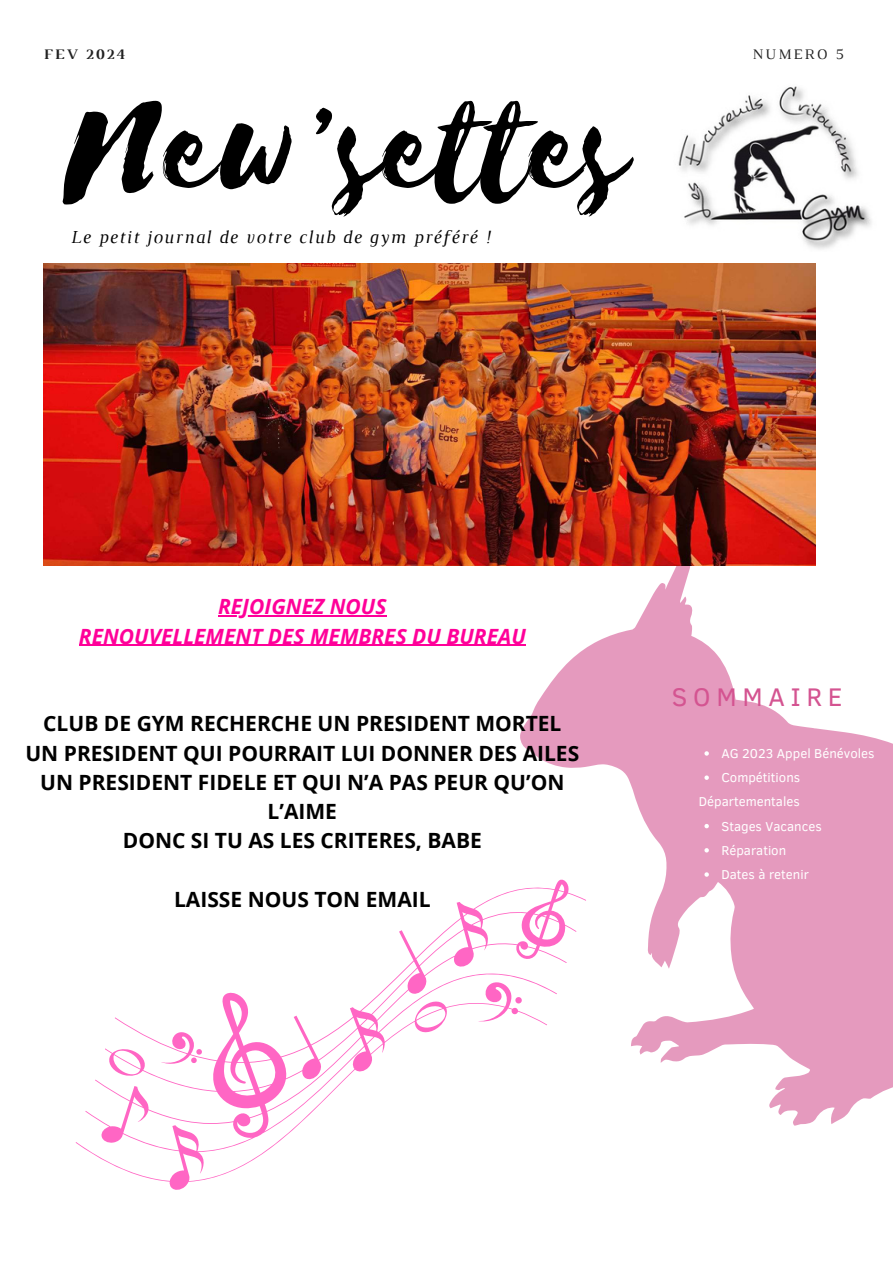
<style>
.page{position:relative;width:893px;height:1264px;background:#fff}
.page>*{position:absolute;margin:0;border:0;box-sizing:border-box;transform-origin:0 0}
.t1{font:162.75px "Selima";color:#000}
.t2{font:26.1px "Clear Sans";letter-spacing:.22em;color:#d45491}
.t3{font:700 21px/29.2px "Open Sans";color:#000;text-align:center}
.t4{font:italic 700 21px/29.2px "Open Sans";color:#f09;text-align:center}
.t5{font:italic 18.6px "Luthier";letter-spacing:.07em;color:#000}
.t6{font:700 14.85px "Luthier";letter-spacing:.14em;color:#222}
.t7{font:14.85px "Luthier";letter-spacing:.14em;color:#222}
.t8{font:13.2px "Clear Sans";color:#fff}
</style>
<div class="page">
<img style="left:678px;top:86px;width:194px;height:163px">
<svg style="left:520px;top:552px;width:372px;height:573px;fill:#e59abe"></svg>
<img style="left:44px;top:264px;width:771px;height:301px">
<hr style="left:218px;top:615px;width:168px;height:1px;background:#f09">
<hr style="left:79px;top:644px;width:447px;height:2px;background:#f09">
<svg style="left:75px;top:763px;width:515px;height:427px"></svg>
<svg style="left:704px;top:751px;width:4px;height:4px"></svg>
<svg style="left:704px;top:775px;width:4px;height:5px"></svg>
<svg style="left:704px;top:824px;width:4px;height:4px"></svg>
<svg style="left:704px;top:848px;width:4px;height:4px"></svg>
<svg style="left:704px;top:872px;width:4px;height:4px"></svg>
<p class="t6" style="left:44px;top:49px;width:83px">FEV 2024</p>
<p class="t7" style="left:752px;top:49px;width:93px">NUMERO 5</p>
<p class="t1" style="left:70px;top:60px;width:561px">New’settes</p>
<p class="t5" style="left:70px;top:230px;width:421px">Le petit journal de votre club de gym préféré !</p>
<h1 class="t4" style="left:79px;top:591px;width:448px">REJOIGNEZ NOUS<br>RENOUVELLEMENT DES MEMBRES DU BUREAU</h1>
<h4 class="t3" style="left:25px;top:708px;width:555px">CLUB DE GYM RECHERCHE UN PRESIDENT MORTEL UN PRESIDENT QUI POURRAIT LUI DONNER DES AILES UN PRESIDENT FIDELE ET QUI N’A PAS PEUR QU’ON L’AIME<br>DONC SI TU AS LES CRITERES, BABE</h4>
<p class="t3" style="left:174px;top:884px;width:258px">LAISSE NOUS TON EMAIL</p>
<h3 class="t2" style="left:671px;top:678px;width:172px">SOMMAIRE</h3>
<p class="t8" style="left:721px;top:743px;width:155px">AG 2023 Appel Bénévoles</p>
<p class="t8" style="left:721px;top:767px;width:80px">Compétitions</p>
<p class="t8" style="left:699px;top:792px;width:102px">Départementales</p>
<p class="t8" style="left:721px;top:816px;width:102px">Stages Vacances</p>
<p class="t8" style="left:721px;top:840px;width:66px">Réparation</p>
<h3 class="t8" style="left:721px;top:864px;width:89px">Dates à retenir</h3>
</div>
